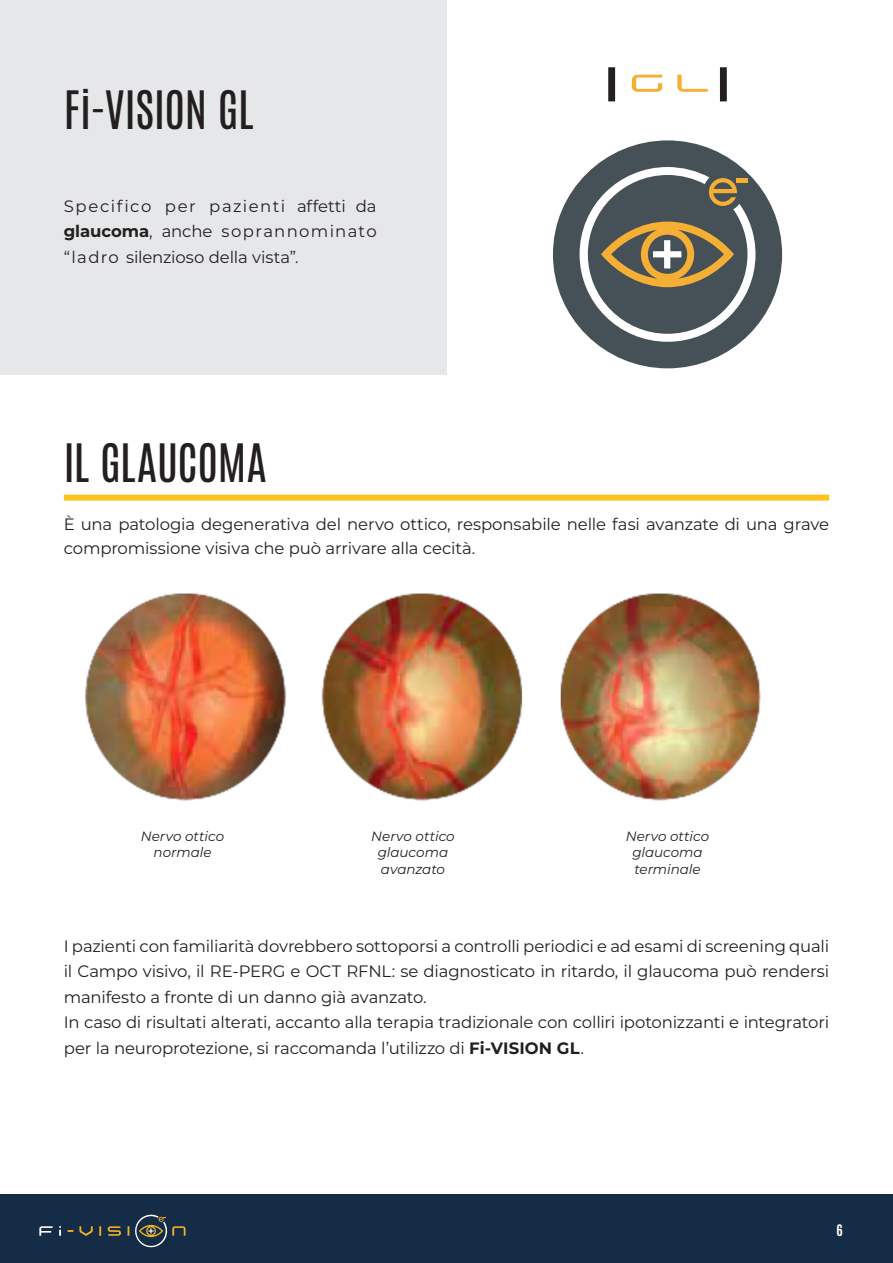
<style>
.page{position:relative;width:893px;height:1263px;background:#fff}
.page>*{position:absolute;margin:0;border:0;box-sizing:border-box;transform-origin:0 0}
.t1{font:45px "Antonio";letter-spacing:-.005em;color:#231f20}
.t2{font:16.5px/25.5px "Montserrat";letter-spacing:-.01em;color:#231f20}
.t3{font:italic 13.5px/16.2px "Montserrat";color:#231f20;text-align:center}
.t4{font:13.5px "Antonio";color:#fff}
.s1{font-weight:700}
</style>
<div class="page">
<div style="left:0;top:1195px;width:893px;height:68px;background:#152c46"></div>
<svg style="left:39px;top:1226px;width:14px;height:10px"></svg>
<svg style="left:79px;top:1226px;width:14px;height:10px"></svg>
<svg style="left:99px;top:1226px;width:2px;height:10px"></svg>
<svg style="left:108px;top:1226px;width:13px;height:10px"></svg>
<svg style="left:59px;top:1226px;width:2px;height:10px"></svg>
<svg style="left:128px;top:1214px;width:58px;height:34px"></svg>
<hr style="left:892px;top:918px;width:1px;height:277px;background:#152c46">
<div style="left:64px;top:495px;width:765px;height:6px;background:#fec21d"></div>
<img style="left:85px;top:593px;width:676px;height:208px">
<div style="left:0;top:0;width:446px;height:374px;background:#e6e7e9"></div>
<div style="left:553px;top:140px;width:229px;height:228px;background:#465057;border-radius:50%"></div>
<svg style="left:580px;top:167px;width:175px;height:175px"></svg>
<svg style="left:720px;top:67px;width:7px;height:34px"></svg>
<svg style="left:608px;top:67px;width:7px;height:34px"></svg>
<svg style="left:632px;top:75px;width:30px;height:17px"></svg>
<svg style="left:677px;top:75px;width:31px;height:17px"></svg>
<h1 class="t1" style="left:64px;top:77px;width:191px">Fi-VISION GL</h1>
<p class="t2" style="left:64px;top:192px;width:314px;text-align:justify">Specifico per pazienti affetti da <span class="s1">glaucoma</span>, anche soprannominato “ladro silenzioso della vista”.</p>
<h1 class="t1" style="left:64px;top:431px;width:204px">IL GLAUCOMA</h1>
<p class="t2" style="left:64px;top:511px;width:767px;line-height:24px">È una patologia degenerativa del nervo ottico, responsabile nelle fasi avanzate di una grave compromissione visiva che può arrivare alla cecità.</p>
<p class="t3" style="left:141px;top:828px;width:85px">Nervo ottico normale</p>
<p class="t3" style="left:371px;top:828px;width:85px">Nervo ottico glaucoma avanzato</p>
<p class="t3" style="left:626px;top:828px;width:85px">Nervo ottico glaucoma terminale</p>
<p class="t2" style="left:64px;top:932px;width:767px">I pazienti con familiarità dovrebbero sottoporsi a controlli periodici e ad esami di screening quali il Campo visivo, il RE-PERG e OCT RFNL: se diagnosticato in ritardo, il glaucoma può rendersi manifesto a fronte di un danno già avanzato.<br>In caso di risultati alterati, accanto alla terapia tradizionale con colliri ipotonizzanti e integratori per la neuroprotezione, si raccomanda l’utilizzo di <span class="s1">Fi-VISION GL</span>.</p>
<p class="t4" style="left:836px;top:1221px;width:8px">6</p>
</div>
